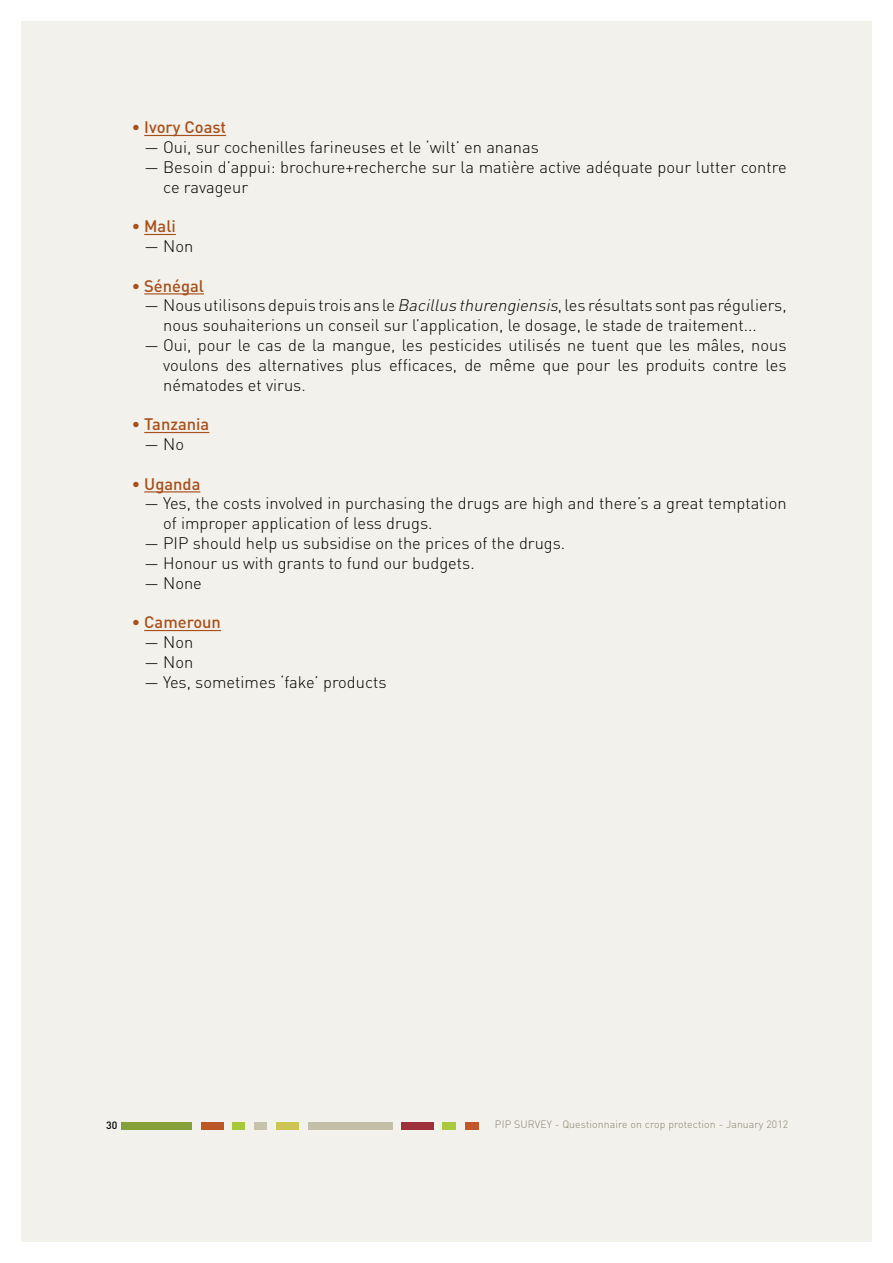
<style>
.page{position:relative;width:893px;height:1263px;background:#fff}
.page>*{position:absolute;margin:0;border:0;box-sizing:border-box;transform-origin:0 0}
.t1{font:300 16.5px/19.8px "DIN";color:#000}
.t2{font:500 16.5px "DIN";color:#a7501b}
.t3{font:300 10.5px "DIN";letter-spacing:.01em;color:#85826e}
.t4{font:500 10.5px "DIN";color:#000}
.s1{font-style:italic}
</style>
<div class="page">
<div style="left:21px;top:21px;width:851px;height:1221px;background:#f3f1eb"></div>
<div style="left:465px;top:1122px;width:13px;height:7px;background:#c25628"></div>
<div style="left:443px;top:1122px;width:13px;height:7px;background:#a9cb3b"></div>
<div style="left:401px;top:1122px;width:33px;height:7px;background:#9d323d"></div>
<div style="left:308px;top:1122px;width:84px;height:7px;background:#c4bfa9"></div>
<div style="left:276px;top:1122px;width:23px;height:7px;background:#cbc651"></div>
<div style="left:254px;top:1122px;width:13px;height:7px;background:#c7c2ae"></div>
<div style="left:232px;top:1122px;width:13px;height:7px;background:#a6c935"></div>
<div style="left:201px;top:1122px;width:22px;height:7px;background:#bd5626"></div>
<div style="left:121px;top:1122px;width:71px;height:7px;background:#85a036"></div>
<hr style="left:144px;top:135px;width:82px;height:1px;background:#a7501b">
<hr style="left:144px;top:234px;width:32px;height:1px;background:#a7501b">
<hr style="left:144px;top:293px;width:60px;height:1px;background:#a7501b">
<hr style="left:144px;top:432px;width:65px;height:1px;background:#a7501b">
<hr style="left:144px;top:491px;width:56px;height:1px;background:#a7501b">
<hr style="left:144px;top:630px;width:77px;height:1px;background:#a7501b">
<p class="t2" style="left:132px;top:117px;width:96px">• Ivory Coast</p>
<p class="t1" style="left:145px;top:137px;width:396px">— Oui, sur cochenilles farineuses et le ‘wilt’ en ananas</p>
<p class="t1" style="left:163px;top:157px;width:625px;text-indent:-19px">— Besoin d’appui: brochure+recherche sur la matière active adéquate pour lutter contre ce ravageur</p>
<p class="t2" style="left:132px;top:216px;width:46px">• Mali</p>
<p class="t1" style="left:145px;top:236px;width:50px">— Non</p>
<p class="t2" style="left:132px;top:275px;width:74px">• Sénégal</p>
<p class="t1" style="left:163px;top:295px;width:625px;text-indent:-19px">— Nous utilisons depuis trois ans le <span class="s1">Bacillus thurengiensis</span>, les résultats sont pas réguliers, nous souhaiterions un conseil sur l’application, le dosage, le stade de traitement...</p>
<p class="t1" style="left:163px;top:335px;width:625px;text-align:justify;text-indent:-19px">— Oui, pour le cas de la mangue, les pesticides utilisés ne tuent que les mâles, nous voulons des alternatives plus efficaces, de même que pour les produits contre les nématodes et virus.</p>
<p class="t2" style="left:132px;top:414px;width:79px">• Tanzania</p>
<p class="t1" style="left:145px;top:434px;width:41px">— No</p>
<p class="t2" style="left:132px;top:473px;width:70px">• Uganda</p>
<p class="t1" style="left:163px;top:493px;width:625px;text-indent:-19px">— Yes, the costs involved in purchasing the drugs are high and there’s a great temptation of improper application of less drugs.</p>
<p class="t1" style="left:145px;top:533px;width:422px">— PIP should help us subsidise on the prices of the drugs.</p>
<p class="t1" style="left:145px;top:553px;width:332px">— Honour us with grants to fund our budgets.</p>
<p class="t1" style="left:145px;top:573px;width:59px">— None</p>
<p class="t2" style="left:132px;top:612px;width:91px">• Cameroun</p>
<p class="t1" style="left:145px;top:632px;width:50px">— Non</p>
<p class="t1" style="left:145px;top:652px;width:50px">— Non</p>
<p class="t1" style="left:145px;top:672px;width:244px">— Yes, sometimes ‘fake’ products</p>
<p class="t4" style="left:106px;top:1118px;width:13px">30</p>
<p class="t3" style="left:495px;top:1118px;width:295px">PIP SURVEY - Questionnaire on crop protection - January 2012</p>
</div>
